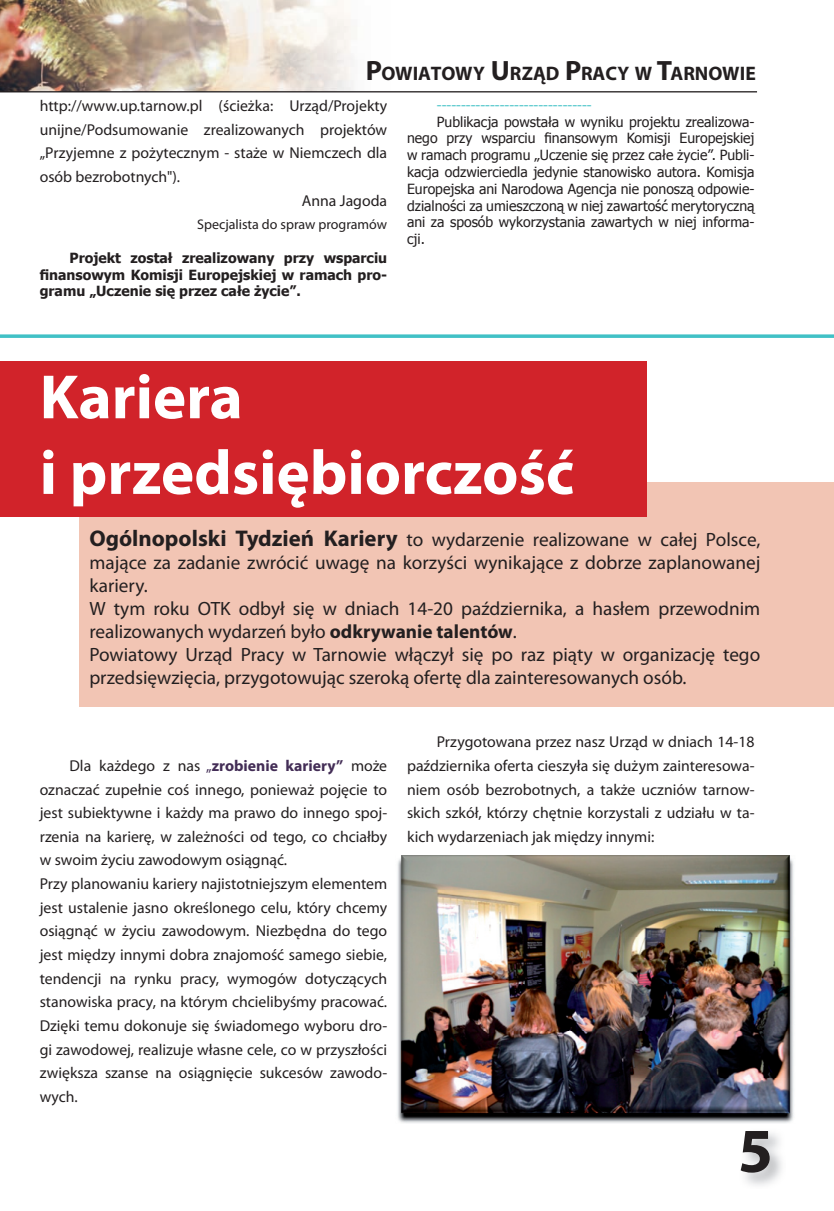
<style>
.page{position:relative;width:834px;height:1211px;background:#fff}
.page>*{position:absolute;margin:0;border:0;box-sizing:border-box;transform-origin:0 0}
.t1{font:700 63px/75.6px "Myriad Pro";color:#fff}
.t2{font:700 63px "Myriad Pro";color:#231f20}
.t3{font:700 19.6px "Myriad Pro";color:#231f20}
.t4{font:19.25px/23.1px "Myriad Pro";color:#231f20}
.t5{font:15.75px/23.6px "Myriad Pro";color:#231f20}
.t6{font:15.75px "Myriad Pro";color:#41c1c6}
.t7{font:14px/16.8px "Tahoma";color:#231f20;text-align:justify}
.t8{font:700 14px/16.8px "Tahoma";color:#231f20;text-align:justify}
.t9{font:14px "Myriad Pro";color:#231f20}
.s1{font-size:28px}
.s2{font-weight:700;font-size:22.75px}
.s3{font-weight:700}
.s4{color:#432d56}
.s5{font-weight:700;color:#432d56}
</style>
<div class="page">
<img style="left:0;top:0;width:357px;height:91px">
<hr style="left:0;top:91px;width:756px;height:1px;background:#231f20">
<div style="left:79px;top:482px;width:754px;height:225px;background:#f2c5b4"></div>
<div style="left:0;top:361px;width:646px;height:155px;background:#d1232a"></div>
<svg style="left:0;top:334px;width:833px;height:4px;background:#58c8cc"></svg>
<img style="left:397px;top:855px;width:397px;height:268px">
<p class="t3" style="left:366px;top:61px;width:391px"><span class="s1">P</span>OWIATOWY <span class="s1">U</span>RZĄD <span class="s1">P</span>RACY W <span class="s1">T</span>ARNOWIE</p>
<p class="t5" style="left:40px;top:94px;width:349px">http://www.up.tarnow.pl (ścieżka: Urząd/Projekty</p>
<p class="t5" style="left:40px;top:117px;width:349px">unijne/Podsumowanie zrealizowanych projektów</p>
<p class="t5" style="left:40px;top:141px;width:349px">„Przyjemne z pożytecznym - staże w Niemczech dla</p>
<p class="t5" style="left:40px;top:165px;width:142px">osób bezrobotnych").</p>
<p class="t5" style="left:302px;top:188px;width:87px">Anna Jagoda</p>
<p class="t9" style="left:197px;top:216px;width:191px">Specjalista do spraw programów</p>
<p class="t8" style="left:40px;top:248px;width:349px;text-indent:30px">Projekt został zrealizowany przy wsparciu finansowym Komisji Europejskiej w ramach pro&shy;gramu „Uczenie się przez całe życie”.</p>
<p class="t6" style="left:437px;top:95px;width:156px">--------------------------------</p>
<p class="t7" style="left:407px;top:112px;width:349px;text-indent:30px">Publikacja powstała w wyniku projektu zrealizowa&shy;nego przy wsparciu finansowym Komisji Europejskiej w ramach programu „Uczenie się przez całe życie”. Publi&shy;kacja odzwierciedla jedynie stanowisko autora. Komisja Europejska ani Narodowa Agencja nie ponoszą odpowie&shy;dzialności za umieszczoną w niej zawartość merytoryczną ani za sposób wykorzystania zawartych w niej informa&shy;cji.</p>
<h1 class="t1" style="left:40px;top:357px;width:536px">Kariera<br>i przedsiębiorczość</h1>
<p class="t4" style="left:89px;top:527px;width:672px"><span class="s2">Ogólnopolski Tydzień Kariery</span> to wydarzenie realizowane w całej Polsce, mające za zadanie zwrócić uwagę na korzyści wynikające z dobrze zaplanowanej kariery.<br>W tym roku OTK odbył się w dniach 14-20 października, a hasłem przewodnim realizowanych wydarzeń było <span class="s3">odkrywanie talentów</span>.<br>Powiatowy Urząd Pracy w Tarnowie włączył się po raz piąty w organizację tego przedsięwzięcia, przygotowując szeroką ofertę dla zainteresowanych osób.</p>
<p class="t5" style="left:40px;top:753px;width:349px;text-indent:30px">Dla każdego z nas <span class="s4">„</span><span class="s5">zrobienie kariery”</span> może oznaczać zupełnie coś innego, ponieważ pojęcie to jest subiektywne i każdy ma prawo do innego spoj&shy;rzenia na karierę, w zależności od tego, co chciałby w swoim życiu zawodowym osiągnąć.<br>Przy planowaniu kariery najistotniejszym elementem jest ustalenie jasno określonego celu, który chcemy osiągnąć w życiu zawodowym. Niezbędna do tego jest między innymi dobra znajomość samego siebie, tendencji na rynku pracy, wymogów dotyczących stanowiska pracy, na którym chcielibyśmy pracować.<br>Dzięki temu dokonuje się świadomego wyboru dro&shy;gi zawodowej, realizuje własne cele, co w przyszłości zwiększa szanse na osiągnięcie sukcesów zawodo&shy;wych.</p>
<p class="t5" style="left:407px;top:730px;width:349px;text-align:justify;text-indent:30px">Przygotowana przez nasz Urząd w dniach 14-18 października oferta cieszyła się dużym zainteresowa&shy;niem osób bezrobotnych, a także uczniów tarnow&shy;skich szkół, którzy chętnie korzystali z udziału w ta&shy;kich wydarzeniach jak między innymi:</p>
<h1 class="t2" style="left:737px;top:1109px;width:36px">5</h1>
</div>
